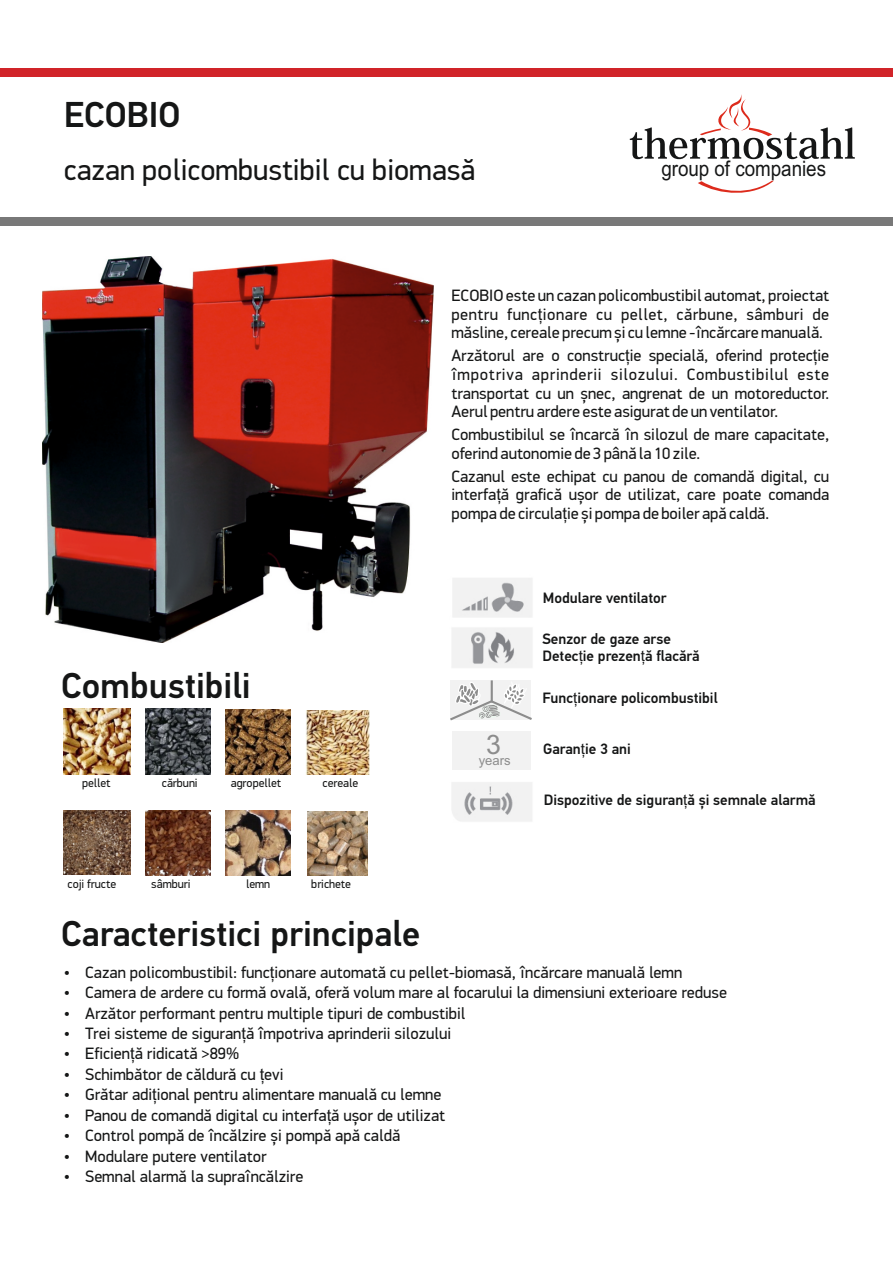
<style>
.page{position:relative;width:893px;height:1263px;background:#fff}
.page>*{position:absolute;margin:0;border:0;box-sizing:border-box;transform-origin:0 0}
.t1{font:500 36px "PF Din Text Pro";color:#151616}
.t2{font:30px "PF Din Display Pro";color:#151616}
.t3{font:26.85px "Arial";color:#8c8c8c}
.t4{font:21.3px "Arial Unicode MS";color:#151616;scale:.88 1}
.t5{font:16.5px/18.6px "PF Din Display Pro";color:#151616;text-align:justify}
.t6{font:500 15px/17.1px "PF Din Text Pro";color:#151616}
.t7{font:13.2px "Arial";color:#8c8c8c}
.t8{font:12px "PF Din Display Pro";color:#151616}
.s1{font-family:"Arial"}
.s2{font-family:"Arial";font-weight:400}
</style>
<div class="page">
<div style="left:0;top:68px;width:893px;height:9px;background:#d12429"></div>
<svg style="left:698px;top:181px;width:76px;height:12px"></svg>
<svg style="left:630px;top:94px;width:225px;height:65px"></svg>
<div style="left:0;top:217px;width:893px;height:8px;background:#787878"></div>
<img style="left:453px;top:578px;width:79px;height:39px">
<img style="left:452px;top:782px;width:80px;height:39px">
<div style="left:452px;top:731px;width:79px;height:39px;background:#f2f2f2"></div>
<img style="left:452px;top:628px;width:80px;height:40px">
<div style="left:451px;top:680px;width:80px;height:40px;background:#f2f2f2"></div>
<hr style="left:491px;top:680px;width:2px;height:22px;background:#8c8c8c">
<svg style="left:450px;top:681px;width:82px;height:40px"></svg>
<img style="left:146px;top:709px;width:64px;height:65px">
<img style="left:64px;top:709px;width:67px;height:65px">
<img style="left:306px;top:710px;width:64px;height:64px">
<img style="left:226px;top:810px;width:65px;height:65px">
<img style="left:225px;top:709px;width:65px;height:65px">
<img style="left:64px;top:810px;width:66px;height:65px">
<img style="left:146px;top:810px;width:64px;height:65px">
<img style="left:307px;top:811px;width:60px;height:64px">
<img style="left:43px;top:256px;width:390px;height:386px">
<h1 class="t1" style="left:64px;top:100px;width:118px">ECOBIO</h1>
<h2 class="t2" style="left:64px;top:158px;width:413px">cazan policombustibil cu biomasă</h2>
<p class="t4" style="left:661px;top:161px;width:189px">group of companies</p>
<p class="t5" style="left:451px;top:288px;width:379px">ECOBIO este un cazan policombustibil automat, proiectat pentru func<span class="s1">ț</span>ionare cu pellet, cărbune, sâmburi de măsline, cereale precum și cu lemne -încărcare manuală.</p>
<p class="t5" style="left:451px;top:348px;width:379px">Arzătorul are o construc<span class="s1">ț</span>ie specială, oferind protec<span class="s1">ț</span>ie împotriva aprinderii silozului. Combustibilul este transportat cu un șnec, angrenat de un motoreductor.<br>Aerul pentru ardere este asigurat de un ventilator.</p>
<p class="t5" style="left:451px;top:427px;width:379px">Combustibilul se încarcă în silozul de mare capacitate, oferind autonomie de 3 până la 10 zile.</p>
<p class="t5" style="left:451px;top:468px;width:379px">Cazanul este echipat cu panou de comandă digital, cu interfa<span class="s1">ț</span>ă grafică ușor de utilizat, care poate comanda pompa de circula<span class="s1">ț</span>ie și pompa de boiler apă caldă.</p>
<h1 class="t1" style="left:61px;top:671px;width:191px">Combustibili</h1>
<p class="t8" style="left:82px;top:778px;width:30px">pellet</p>
<p class="t8" style="left:162px;top:778px;width:37px">cărbuni</p>
<p class="t8" style="left:231px;top:778px;width:52px">agropellet</p>
<p class="t8" style="left:323px;top:778px;width:37px">cereale</p>
<p class="t8" style="left:68px;top:879px;width:50px">coji fructe</p>
<p class="t8" style="left:151px;top:879px;width:41px">sâmburi</p>
<p class="t8" style="left:246px;top:879px;width:26px">lemn</p>
<p class="t8" style="left:311px;top:879px;width:41px">brichete</p>
<h1 class="t1" style="left:61px;top:919px;width:361px">Caracteristici principale</h1>
<p class="t6" style="left:543px;top:590px;width:125px">Modulare ventilator</p>
<p class="t6" style="left:542px;top:631px;width:159px">Senzor de gaze arse<br>Detec<span class="s2">ț</span>ie prezen<span class="s2">ț</span>ă flacără</p>
<p class="t6" style="left:542px;top:691px;width:177px">Func<span class="s2">ț</span>ionare policombustibil</p>
<h3 class="t3" style="left:486px;top:735px;width:16px">3</h3>
<p class="t6" style="left:543px;top:742px;width:89px">Garan<span class="s2">ț</span>ie 3 ani</p>
<p class="t7" style="left:479px;top:756px;width:33px">years</p>
<p class="t6" style="left:544px;top:793px;width:273px">Dispozitive de siguran<span class="s2">ț</span>ă și semnale alarmă</p>
<p class="t5" style="left:64px;top:964px;width:620px">• Cazan policombustibil: func<span class="s1">ț</span>ionare automată cu pellet-biomasă, încărcare manuală lemn</p>
<p class="t5" style="left:64px;top:985px;width:665px">• Camera de ardere cu formă ovală, oferă volum mare al focarului la dimensiuni exterioare reduse</p>
<p class="t5" style="left:64px;top:1005px;width:403px">• Arzător performant pentru multiple tipuri de combustibil</p>
<p class="t5" style="left:64px;top:1025px;width:389px">• Trei sisteme de siguran<span class="s1">ț</span>ă împotriva aprinderii silozului</p>
<p class="t5" style="left:64px;top:1046px;width:177px">• Eficien<span class="s1">ț</span>ă ridicată &gt;89%</p>
<p class="t5" style="left:64px;top:1066px;width:221px">• Schimbător de căldură cu <span class="s1">ț</span>evi</p>
<p class="t5" style="left:64px;top:1087px;width:379px">• Grătar adi<span class="s1">ț</span>ional pentru alimentare manuală cu lemne</p>
<p class="t5" style="left:64px;top:1107px;width:383px">• Panou de comandă digital cu interfa<span class="s1">ț</span>ă ușor de utilizat</p>
<p class="t5" style="left:64px;top:1128px;width:338px">• Control pompă de încălzire și pompă apă caldă</p>
<p class="t5" style="left:64px;top:1148px;width:204px">• Modulare putere ventilator</p>
<p class="t5" style="left:64px;top:1168px;width:241px">• Semnal alarmă la supraîncălzire</p>
</div>
